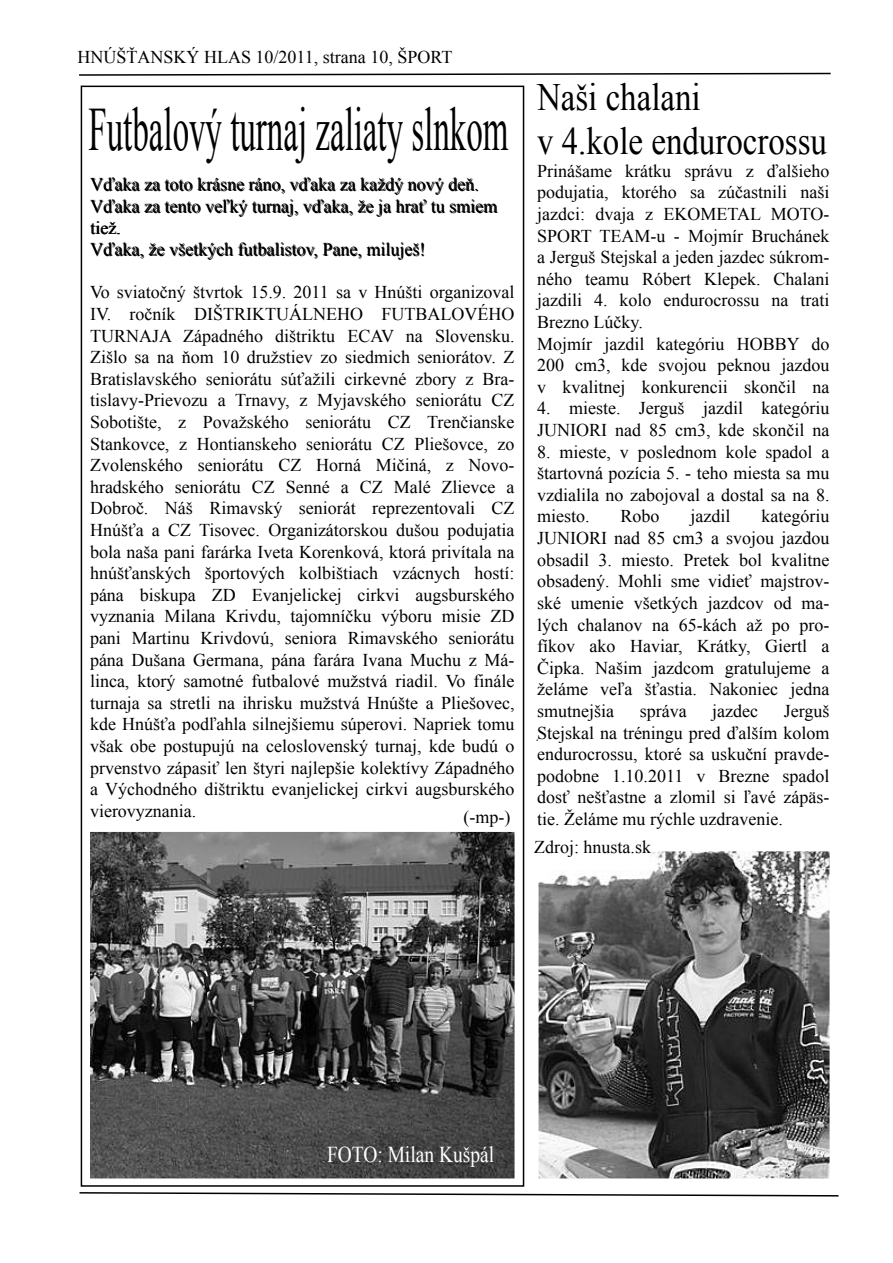
<style>
.page{position:relative;width:893px;height:1263px;background:#fff}
.page>*{position:absolute;margin:0;border:0;box-sizing:border-box;transform-origin:0 0}
.t1{font:61.5px "Times New Roman";letter-spacing:-.055em;color:#000;scale:.54 1}
.t2{font:38.7px/43.2px "Times New Roman";color:#000;scale:.85 1}
.t3{font:22.65px "Times New Roman";color:#fff;scale:.86 1}
.t4{font:18px/21.6px "Times New Roman";color:#000}
.t5{font:18px/21.6px "Times New Roman";letter-spacing:-.055em;color:#000}
</style>
<div class="page">
<svg style="left:79px;top:72px;width:752px;height:4px"></svg>
<svg style="left:79px;top:1192px;width:760px;height:5px"></svg>
<img style="left:538px;top:851px;width:292px;height:327px">
<img style="left:90px;top:832px;width:424px;height:346px">
<p class="t4" style="left:78px;top:46px;width:378px">H NÚŠŤANSKÝ H LAS 10/2011, strana 10, ŠPO RT</p>
<h1 class="t1" style="left:88px;top:95px;width:762px">Futbalový turnajzaliaty slnk om</h1>
<p class="t5" style="left:91px;top:174px;width:404px">Vďak a za toto k rásne ráno, vďak a za k aždý nový deň.<br>Vďak a za tento veľk ý turnaj, vďak a, že ja h rať tu sm iem tiež.<br>Vďak a, že všetk ých futbalistov, Pane, m iluješ !</p>
<p class="t4" style="left:90px;top:281px;width:435px">Vo sviatočný štvrtok 15.9 . 2011 sa v H núšti organizoval IV. ročník DIŠTRIKTUÁLNEH O FUTBALO VÉH O TURNAJA Z ápadnéh o dištrik tu ECAV na Slovensk u.<br>Z išlo sa na ňom 10 družstiev zo sie dm ich seniorátov. Z Bratislavsk éh o seniorátu súť ažili cirk evné zbory z Bra&shy;tislavy-Prievozu a Trnavy, z M yjavsk éh o seniorátu CZ Sobotište, z Považsk éh o seniorátu CZ Trenčiansk e Stank ovce, z H ontiansk eh o seniorátu CZ Pliešovce, zo Z volensk éh o seniorátu CZ H orná M ičiná, z Novo-<br>h radsk éh o seniorátu CZ Senné a CZ M alé Z lievce a Dobroč. Náš Rim avsk ý seniorát reprezentovali CZ<br>H núšť a a CZ Tisovec. O rganizátorsk ou dušou podujatia bola naša pani farárk a Iveta Korenk ová, k torá privítala na h núšť ansk ých športových k olbištiach vzácnych h ostí: pána bisk upa Z D Evanjelick ej cirk vi augs bursk éh o vyznania M ilana Krivdu, tajom níčk u výboru m isie Z D pani M artinu Krivdovú, seniora Rim avsk éh o seniorátu pána Dušana Germ ana, pána farára Ivana M uch u z M á&shy;linca, k torý sam otné futbalové m užstvá riadil. Vo finále turnaja sa stretli na ih risk u m užstvá H núšte a Pliešovec, k de H núšť a podľah la silnejšiem u súperovi. Napriek tom u však obe postupujú na celoslovensk ý turnaj, k de budú o prvenstvo zápasiť len štyri najlepšie k olek tívy Z ápadnéh o a Vých odnéh o dištrik tu evanjelick ej cirk vi augs bursk éh o vierovyznania.</p>
<p class="t4" style="left:464px;top:806px;width:51px">(-m p-)</p>
<h2 class="t2" style="left:537px;top:76px;width:343px">Naši ch alani<br>v4.k ole endurocrossu</h2>
<p class="t4" style="left:537px;top:160px;width:295px">Prinášam e k rátk u správu z ďalšieh o podujatia, k toréh o sa zúčastnili naši jazdci: dvaja z EKO M ETAL M O TO - SPO RT TEAM -u - M ojm ír Bruch ánek a Jerguš Stejsk ala jeden jazdec súk rom - néh o team u Róbert Klepek . Ch alani jazdili 4. k olo endurocrossu na trati Brezno Lúčk y.<br>M ojm ír jazdil k ategóriu H OBBY do 200 cm 3, k de svojou pek nou jazdou v k valitnej k onk urencii sk ončil na</p>
<p class="t4" style="left:537px;top:398px;width:295px">4. m ieste. Jerguš jazdil k ategóriu<br>JUNIO RI nad 85 cm 3, k de sk ončilna</p>
<p class="t4" style="left:537px;top:441px;width:295px;text-align:justify">8. m ieste, v poslednom k ole spadola štartovná pozícia 5. - teh o m iesta sa m u vzdialila no zabojovala dostalsa na 8. m iesto.</p>
<p class="t4" style="left:537px;top:506px;width:295px;text-indent:154px">jazdil k ategóriu<br>JUNIO RI nad 85 cm 3 a svojou jazdou obsadil3. m iesto. Pretek bolk valitne obsadený. M oh li sm e vidieť m ajstrov&shy;sk é um enie všetk ých jazdcov od m a&shy;lých ch alanov na 65-k ách až po pro&shy;fík ov ak o H aviar, Krátk y, Giertl a<br>Č ipk a. Našim jazdcom gratulujem e a želám e veľa šť astia. Nak oniec jedna sm utnejšia</p>
<p class="t4" style="left:621px;top:506px;width:41px">Robo</p>
<p class="t4" style="left:640px;top:700px;width:49px">správa</p>
<p class="t4" style="left:712px;top:700px;width:48px">jazdec</p>
<p class="t4" style="left:537px;top:700px;width:303px;text-indent:247px">Jerguš<br>Stejsk alna tréningu pre d ďalším k olom endurocrossu, k toré sa usk uční pravde&shy;podobne 1.10.2011 v Brezne spadol dosť nešť astne a zlom ilsi ľavé zápäs&shy;tie. Ž elám e m u rých le uzdravenie.</p>
<p class="t4" style="left:534px;top:836px;width:114px">Z droj: h nusta.sk</p>
<p class="t3" style="left:327px;top:1142px;width:207px">FO TO : M ilan Kušpál</p>
</div>
